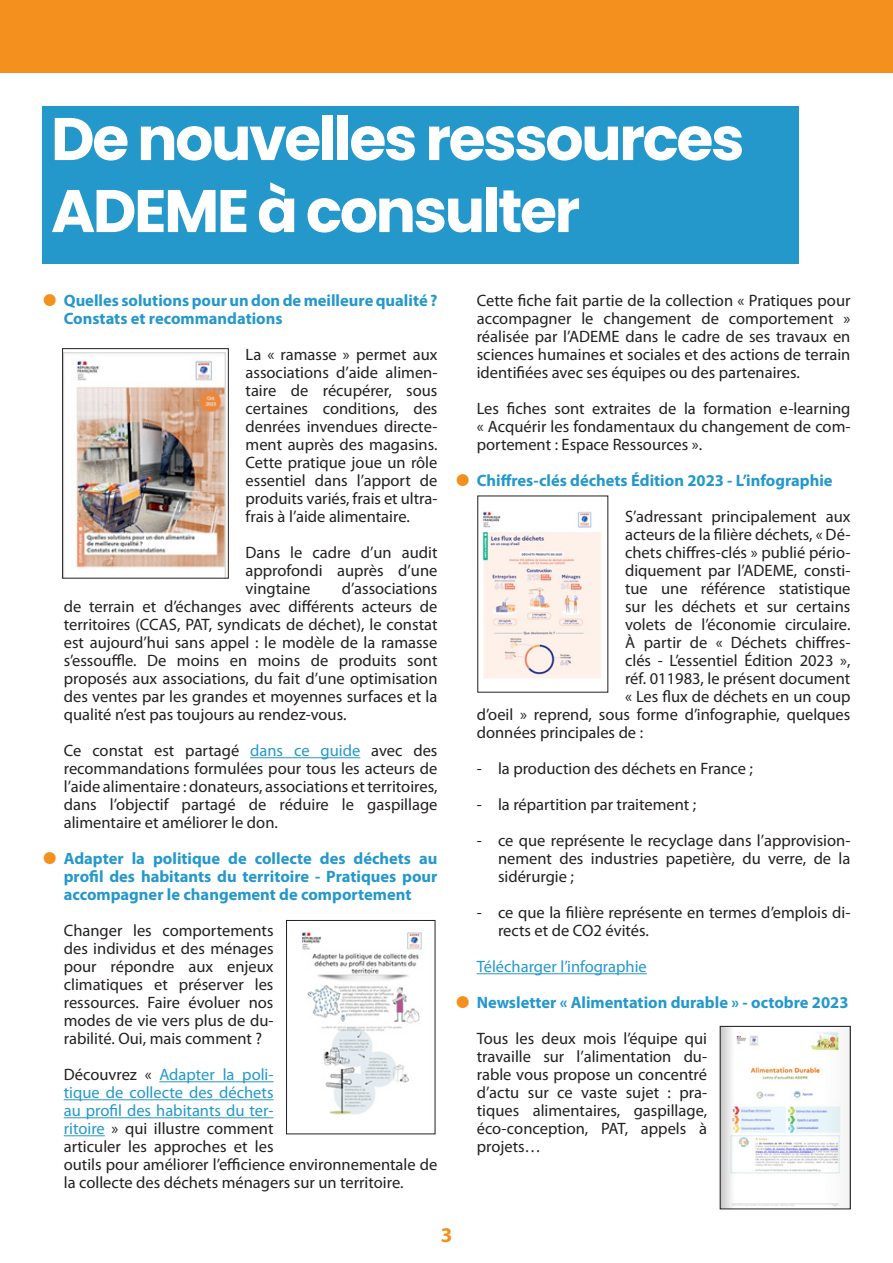
<style>
.page{position:relative;width:893px;height:1263px;background:#fff}
.page>*{position:absolute;margin:0;border:0;box-sizing:border-box;transform-origin:0 0}
.t1{font:700 60px/72px "Poppins";letter-spacing:-.04em;color:#fff}
.t2{font:700 21px "Myriad Pro";color:#f4901d}
.t3{font:16.5px/18px "Myriad Pro";color:#231f20;text-align:justify}
.t4{font:700 16.5px/18px "Myriad Pro";color:#2498cb}
.t5{font:16.5px "Myriad Pro";color:#2498cb}
.s1{color:#2498cb}
</style>
<div class="page">
<div style="left:0;top:0;width:893px;height:72px;background:#f4901d"></div>
<div style="left:43px;top:106px;width:756px;height:158px;background:#2498cb"></div>
<hr style="left:250px;top:757px;width:110px;height:1px;background:#2498cb">
<hr style="left:159px;top:1081px;width:115px;height:1px;background:#2498cb">
<hr style="left:64px;top:1099px;width:210px;height:1px;background:#2498cb">
<hr style="left:64px;top:1117px;width:210px;height:1px;background:#2498cb">
<hr style="left:64px;top:1135px;width:41px;height:1px;background:#2498cb">
<hr style="left:477px;top:973px;width:170px;height:1px;background:#2498cb">
<img style="left:64px;top:352px;width:162px;height:224px">
<div style="left:62px;top:348px;width:167px;height:230px;border:1px solid #231f20"></div>
<img style="left:482px;top:511px;width:119px;height:168px">
<div style="left:477px;top:496px;width:131px;height:196px;border:1px solid #231f20"></div>
<img style="left:301px;top:932px;width:121px;height:183px">
<div style="left:286px;top:920px;width:149px;height:214px;border:1px solid #231f20"></div>
<img style="left:722px;top:1028px;width:126px;height:179px">
<div style="left:720px;top:1026px;width:130px;height:183px;border:1px solid #231f20"></div>
<p class="t1" style="left:51px;top:103px;width:695px">De nouvelles ressources<br>ADEME à consulter</p>
<p class="t4" style="left:64px;top:291px;width:375px">Quelles solutions pour un don de meilleure qualité ?<br>Constats et recommandations</p>
<p class="t3" style="left:246px;top:345px;width:193px">La « ramasse » permet aux associations d’aide alimen&shy;taire de récupérer, sous certaines conditions, des denrées invendues directe&shy;ment auprès des magasins.<br>Cette pratique joue un rôle essentiel dans l’apport de produits variés, frais et ultra&shy;frais à l’aide alimentaire.</p>
<p class="t3" style="left:246px;top:543px;width:193px">Dans le cadre d’un audit approfondi auprès d’une vingtaine</p>
<p class="t3" style="left:64px;top:579px;width:375px;text-indent:278px">d’associations de terrain et d’échanges avec différents acteurs de territoires (CCAS, PAT, syndicats de déchet), le constat est aujourd’hui sans appel : le modèle de la ramasse s’essouffle. De moins en moins de produits sont proposés aux associations, du fait d’une optimisation des ventes par les grandes et moyennes surfaces et la qualité n’est pas toujours au rendez-vous.</p>
<p class="t3" style="left:64px;top:741px;width:375px">Ce constat est partagé <span class="s1">dans ce guide</span> avec des recommandations formulées pour tous les acteurs de l’aide alimentaire : donateurs, associations et territoires, dans l’objectif partagé de réduire le gaspillage alimentaire et améliorer le don.</p>
<p class="t4" style="left:64px;top:849px;width:375px;text-align:justify">Adapter la politique de collecte des déchets au profil des habitants du territoire - Pratiques pour accompagner le changement de comportement</p>
<p class="t3" style="left:64px;top:921px;width:211px">Changer les comportements des individus et des ménages pour répondre aux enjeux climatiques et préserver les ressources. Faire évoluer nos modes de vie vers plus de du&shy;rabilité. Oui, mais comment ?</p>
<p class="t3" style="left:64px;top:1065px;width:375px;text-align:left">Découvrez « <span class="s1">Adapter la poli-<br>tique de collecte des déchets<br>au profil des habitants du ter-<br>ritoire</span> » qui illustre comment<br>articuler les approches et les<br>outils pour améliorer l’efficience environnementale de la collecte des déchets ménagers sur un territoire.</p>
<p class="t2" style="left:441px;top:1221px;width:13px">3</p>
<p class="t3" style="left:477px;top:291px;width:375px">Cette fiche fait partie de la collection « Pratiques pour accompagner le changement de comportement » réalisée par l’ADEME dans le cadre de ses travaux en sciences humaines et sociales et des actions de terrain identifiées avec ses équipes ou des partenaires.</p>
<p class="t3" style="left:477px;top:399px;width:375px">Les fiches sont extraites de la formation e-learning « Acquérir les fondamentaux du changement de com&shy;portement : Espace Ressources ».</p>
<p class="t4" style="left:477px;top:471px;width:357px">Chiffres-clés déchets Édition 2023 - L’infographie</p>
<p class="t3" style="left:625px;top:507px;width:227px">S’adressant principalement aux</p>
<p class="t3" style="left:625px;top:525px;width:227px">acteurs de la filière déchets, « Dé-</p>
<p class="t3" style="left:625px;top:543px;width:227px">chets chiffres-clés » publié pério-</p>
<p class="t3" style="left:625px;top:561px;width:227px">diquement par l’ADEME, consti-</p>
<p class="t3" style="left:625px;top:579px;width:227px">tue une référence statistique</p>
<p class="t3" style="left:625px;top:597px;width:227px">sur les déchets et sur certains</p>
<p class="t3" style="left:625px;top:615px;width:227px">volets de l’économie circulaire.</p>
<p class="t3" style="left:625px;top:633px;width:227px">À partir de « Déchets chiffres-</p>
<p class="t3" style="left:625px;top:651px;width:227px">clés - L’essentiel Édition 2023 »,</p>
<p class="t3" style="left:625px;top:669px;width:227px">réf. 011983, le présent document</p>
<p class="t3" style="left:625px;top:687px;width:227px">« Les flux de déchets en un coup</p>
<p class="t3" style="left:477px;top:705px;width:375px">d’oeil » reprend, sous forme d’infographie, quelques</p>
<p class="t3" style="left:477px;top:723px;width:168px">données principales de :</p>
<p class="t3" style="left:477px;top:759px;width:278px">- la production des déchets en France ;</p>
<p class="t3" style="left:477px;top:795px;width:221px">- la répartition par traitement ;</p>
<p class="t3" style="left:498px;top:831px;width:354px;text-indent:-21px">- ce que représente le recyclage dans l’approvision&shy;nement des industries papetière, du verre, de la sidérurgie ;</p>
<p class="t3" style="left:498px;top:903px;width:354px;text-indent:-21px">- ce que la filière représente en termes d’emplois di&shy;rects et de CO2 évités.</p>
<p class="t5" style="left:477px;top:956px;width:172px">Télécharger l’infographie</p>
<p class="t4" style="left:477px;top:993px;width:373px">Newsletter « Alimentation durable » - octobre 2023</p>
<p class="t3" style="left:477px;top:1029px;width:232px">Tous les deux mois l’équipe qui travaille sur l’alimentation du&shy;rable vous propose un concentré d’actu sur ce vaste sujet : pra&shy;tiques alimentaires, gaspillage, éco-conception, PAT, appels à projets…</p>
</div>
